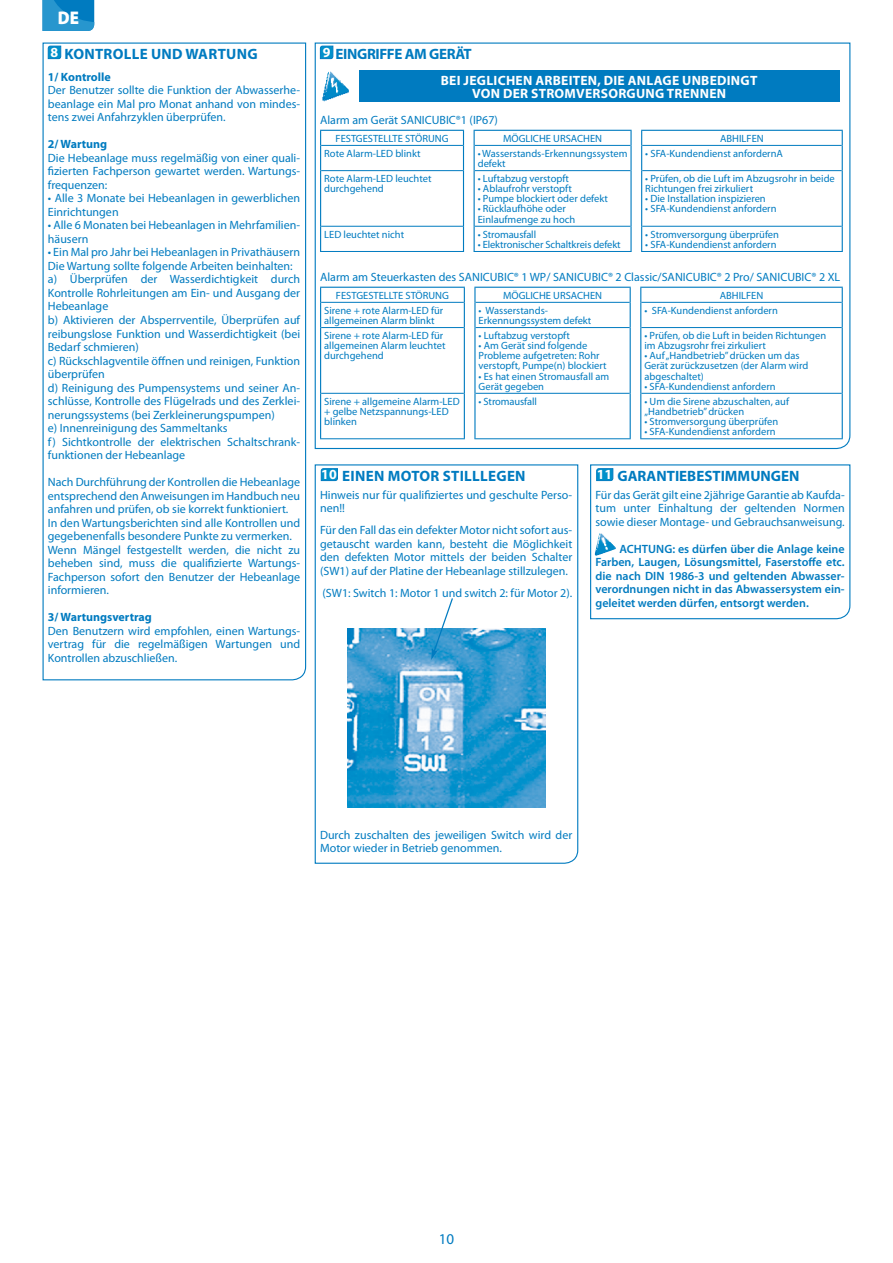
<style>
.page{position:relative;width:893px;height:1263px;background:#fff}
.page>*{position:absolute;margin:0;border:0;box-sizing:border-box;transform-origin:0 0}
.t1{font:900 18.45px "Myriad Pro";color:#fff;scale:.91 1}
.t2{font:700 15px "Myriad Pro";letter-spacing:.02em;color:#007bc0}
.t3{font:700 15px "Myriad Pro";color:#007bc0}
.t4{font:700 15px "Myriad Pro";letter-spacing:-.025em;color:#007bc0}
.t5{font:15px "Myriad Pro";color:#007bc0}
.t6{font:700 13.5px/13.5px "Myriad Pro";letter-spacing:.02em;color:#fff;text-align:center}
.t7{font:12px/13.5px "Myriad Pro";color:#007bc0}
.t8{font:600 12px/13.5px "Myriad Pro";color:#007bc0;text-align:justify}
.t9{font:700 12px "Myriad Pro";color:#007bc0}
.t10{font:10.5px/10.1px "Myriad Pro";color:#007bc0}
.s1{font-size:13.95px;color:#fff}
</style>
<div class="page">
<svg style="left:314px;top:464px;width:265px;height:400px"></svg>
<svg style="left:590px;top:464px;width:261px;height:156px"></svg>
<svg style="left:314px;top:42px;width:537px;height:408px"></svg>
<div style="left:359px;top:70px;width:480px;height:32px;background:#007bc0"></div>
<svg style="left:43px;top:0;width:52px;height:31px;background:#1c8dc9"></svg>
<img style="left:321px;top:69px;width:30px;height:32px">
<img style="left:347px;top:628px;width:199px;height:179px">
<svg style="left:431px;top:597px;width:23px;height:63px"></svg>
<img style="left:595px;top:532px;width:21px;height:24px">
<svg style="left:42px;top:42px;width:265px;height:639px"></svg>
<h1 class="t1" style="left:58px;top:8px;width:25px">DE</h1>
<p class="t2" style="left:51px;top:44px;width:208px"><span class="s1">8</span> KONTROLLE UND WARTUNG</p>
<p class="t9" style="left:48px;top:69px;width:64px">1/ Kontrolle</p>
<p class="t7" style="left:48px;top:84px;width:254px;text-align:justify">Der Benutzer sollte die Funktion der Abwasserhe&shy;beanlage ein Mal pro Monat anhand von mindes&shy;tens zwei Anfahrzyklen überprüfen.</p>
<p class="t9" style="left:48px;top:137px;width:61px">2/ Wartung</p>
<p class="t7" style="left:48px;top:151px;width:254px;text-align:justify">Die Hebeanlage muss regelmäßig von einer quali&shy;fizierten Fachperson gewartet werden. Wartungs&shy;frequenzen:</p>
<p class="t7" style="left:48px;top:192px;width:254px">• Alle 3 Monate bei Hebeanlagen in gewerblichen<br>Einrichtungen</p>
<p class="t7" style="left:48px;top:219px;width:254px">• Alle 6 Monaten bei Hebeanlagen in Mehrfamilien&shy;häusern</p>
<p class="t7" style="left:48px;top:246px;width:254px">• Ein Mal pro Jahr bei Hebeanlagen in Privathäusern Die Wartung sollte folgende Arbeiten beinhalten: a) Überprüfen der Wasserdichtigkeit durch Kontrolle Rohrleitungen am Ein- und Ausgang der Hebeanlage<br>b) Aktivieren der Absperrventile, Überprüfen auf reibungslose Funktion und Wasserdichtigkeit (bei Bedarf schmieren)<br>c) Rückschlagventile öffnen und reinigen, Funktion überprüfen<br>d) Reinigung des Pumpensystems und seiner An&shy;schlüsse, Kontrolle des Flügelrads und des Zerklei&shy;nerungssystems (bei Zerkleinerungspumpen)<br>e) Innenreinigung des Sammeltanks<br>f) Sichtkontrolle der elektrischen Schaltschrank&shy;funktionen der Hebeanlage</p>
<p class="t7" style="left:48px;top:475px;width:254px">Nach Durchführung der Kontrollen die Hebeanlage entsprechend den Anweisungen im Handbuch neu anfahren und prüfen, ob sie korrekt funktioniert.<br>In den Wartungsberichten sind alle Kontrollen und gegebenenfalls besondere Punkte zu vermerken.<br>Wenn Mängel festgestellt werden, die nicht zu beheben sind, muss die qualifizierte Wartungs-Fachperson sofort den Benutzer der Hebeanlage informieren.</p>
<p class="t9" style="left:48px;top:609px;width:106px">3/ Wartungsvertrag</p>
<p class="t7" style="left:48px;top:624px;width:254px;text-align:justify">Den Benutzern wird empfohlen, einen Wartungs&shy;vertrag für die regelmäßigen Wartungen und Kontrollen abzuschließen.</p>
<p class="t4" style="left:323px;top:44px;width:151px"><span class="s1">9</span> EINGRIFFE AM GERÄT</p>
<p class="t6" style="left:441px;top:73px;width:318px">BEI JEGLICHEN ARBEITEN, DIE ANLAGE UNBEDINGT<br>VON DER STROMVERSORGUNG TRENNEN</p>
<p class="t7" style="left:320px;top:113px;width:179px">Alarm am Gerät SANICUBIC®1 (IP67)</p>
<p class="t10" style="left:336px;top:133px;width:114px">FESTGESTELLTE STÖRUNG</p>
<p class="t10" style="left:503px;top:133px;width:101px">MÖGLICHE URSACHEN</p>
<p class="t10" style="left:720px;top:133px;width:45px">ABHILFEN</p>
<p class="t10" style="left:324px;top:149px;width:98px">Rote Alarm-LED blinkt</p>
<p class="t10" style="left:478px;top:149px;width:151px">• Wasserstands-Erkennungssystem defekt</p>
<p class="t10" style="left:645px;top:149px;width:139px">• SFA-Kundendienst anfordernA</p>
<p class="t10" style="left:324px;top:174px;width:109px">Rote Alarm-LED leuchtet durchgehend</p>
<p class="t10" style="left:478px;top:174px;width:93px">• Luftabzug verstopft</p>
<p class="t10" style="left:645px;top:174px;width:191px">• Prüfen, ob die Luft im Abzugsrohr in beide<br>Richtungen frei zirkuliert</p>
<p class="t10" style="left:645px;top:194px;width:122px">• Die Installation inspizieren</p>
<p class="t10" style="left:645px;top:204px;width:133px">• SFA-Kundendienst anfordern</p>
<p class="t10" style="left:478px;top:184px;width:96px">• Ablaufrohr verstopft</p>
<p class="t10" style="left:478px;top:194px;width:132px">• Pumpe blockiert oder defekt</p>
<p class="t10" style="left:478px;top:204px;width:99px">• Rücklaufhöhe oder<br>Einlaufmenge zu hoch</p>
<p class="t10" style="left:645px;top:229px;width:135px">• Stromversorgung überprüfen</p>
<p class="t10" style="left:645px;top:239px;width:133px">• SFA-Kundendienst anfordern</p>
<p class="t7" style="left:320px;top:270px;width:522px">Alarm am Steuerkasten des SANICUBIC® 1 WP/ SANICUBIC® 2 Classic/SANICUBIC® 2 Pro/ SANICUBIC® 2 XL</p>
<p class="t10" style="left:336px;top:290px;width:114px">FESTGESTELLTE STÖRUNG</p>
<p class="t10" style="left:503px;top:290px;width:101px">MÖGLICHE URSACHEN</p>
<p class="t10" style="left:720px;top:290px;width:45px">ABHILFEN</p>
<p class="t10" style="left:324px;top:305px;width:121px">Sirene + rote Alarm-LED für allgemeinen Alarm blinkt</p>
<p class="t10" style="left:479px;top:305px;width:114px">• Wasserstands-<br>Erkennungssystem defekt</p>
<p class="t10" style="left:644px;top:305px;width:135px">• SFA-Kundendienst anfordern</p>
<p class="t10" style="left:324px;top:331px;width:123px">Sirene + rote Alarm-LED für allgemeinen Alarm leuchtet durchgehend</p>
<p class="t10" style="left:479px;top:331px;width:93px">• Luftabzug verstopft</p>
<p class="t10" style="left:324px;top:229px;width:81px">LED leuchtet nicht</p>
<p class="t10" style="left:478px;top:229px;width:60px">• Stromausfall</p>
<p class="t10" style="left:478px;top:239px;width:144px">• Elektronischer Schaltkreis defekt</p>
<p class="t10" style="left:644px;top:331px;width:183px">• Prüfen, ob die Luft in beiden Richtungen im Abzugsrohr frei zirkuliert</p>
<p class="t10" style="left:644px;top:351px;width:165px">• Auf „Handbetrieb” drücken um das<br>Gerät zurückzusetzen (der Alarm wird abgeschaltet)</p>
<p class="t10" style="left:644px;top:381px;width:133px">• SFA-Kundendienst anfordern</p>
<p class="t10" style="left:479px;top:341px;width:130px">• Am Gerät sind folgende<br>Probleme aufgetreten: Rohr verstopft, Pumpe(n) blockiert</p>
<p class="t10" style="left:479px;top:371px;width:132px">• Es hat einen Stromausfall am<br>Gerät gegeben</p>
<p class="t10" style="left:324px;top:396px;width:137px">Sirene + allgemeine Alarm-LED + gelbe Netzspannungs-LED blinken</p>
<p class="t10" style="left:479px;top:396px;width:60px">• Stromausfall</p>
<p class="t10" style="left:644px;top:396px;width:146px">• Um die Sirene abzuschalten, auf „Handbetrieb” drücken</p>
<p class="t10" style="left:644px;top:417px;width:135px">• Stromversorgung überprüfen</p>
<p class="t10" style="left:644px;top:427px;width:133px">• SFA-Kundendienst anfordern</p>
<p class="t2" style="left:321px;top:466px;width:206px"><span class="s1">10</span> EINEN MOTOR STILLLEGEN</p>
<p class="t7" style="left:320px;top:488px;width:254px">Hinweis nur für qualifiziertes und geschulte Perso&shy;nen!!</p>
<p class="t7" style="left:320px;top:523px;width:254px;text-align:justify">Für den Fall das ein defekter Motor nicht sofort aus&shy;getauscht warden kann, besteht die Möglichkeit den defekten Motor mittels der beiden Schalter (SW1) auf der Platine der Hebeanlage stillzulegen.</p>
<p class="t7" style="left:323px;top:586px;width:251px">(SW1: Switch 1: Motor 1 und switch 2: für Motor 2).</p>
<p class="t3" style="left:597px;top:466px;width:204px"><span class="s1">11</span> GARANTIEBESTIMMUNGEN</p>
<p class="t7" style="left:595px;top:488px;width:251px;text-align:justify">Für das Gerät gilt eine 2jährige Garantie ab Kaufda&shy;tum unter Einhaltung der geltenden Normen sowie dieser Montage- und Gebrauchsanweisung.</p>
<p class="t8" style="left:595px;top:541px;width:251px;text-indent:24px">ACHTUNG: es dürfen über die Anlage keine Farben, Laugen, Lösungsmittel, Faserstoffe etc. die nach DIN 1986-3 und geltenden Abwasser&shy;verordnungen nicht in das Abwassersystem ein&shy;geleitet werden dürfen, entsorgt werden.</p>
<p class="t7" style="left:320px;top:828px;width:254px">Durch zuschalten des jeweiligen Switch wird der<br>Motor wieder in Betrieb genommen.</p>
<p class="t5" style="left:439px;top:1231px;width:17px">10</p>
</div>
